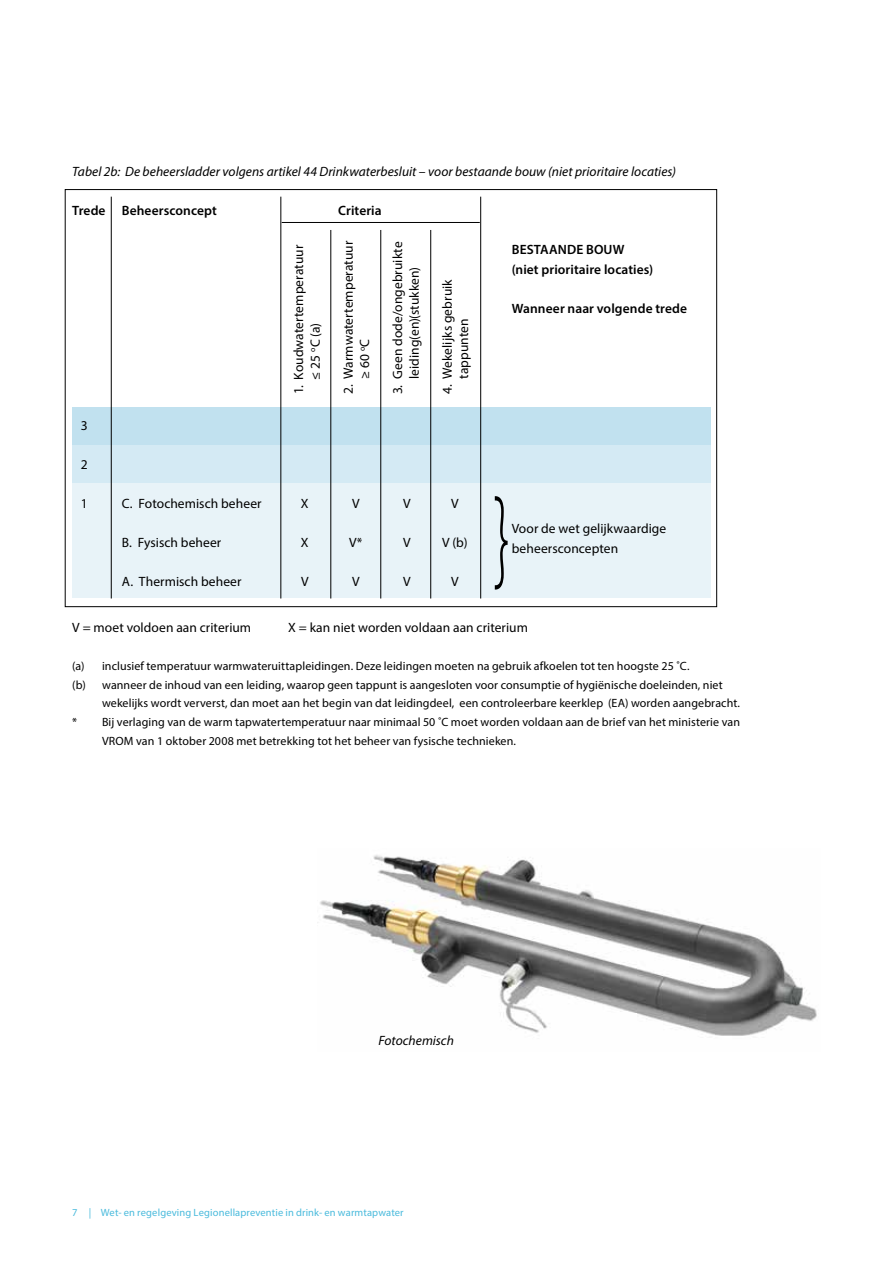
<style>
.page{position:relative;width:893px;height:1263px;background:#fff}
.page>*{position:absolute;margin:0;border:0;box-sizing:border-box;transform-origin:0 0}
.t1{font:300 117px "Myriad Pro";color:#000;scale:.5 1}
.t2{font:13.5px/16.5px "Myriad Pro";letter-spacing:.005em;color:#000}
.t3{font:italic 13.5px "Myriad Pro";color:#000}
.t4{font:600 13.5px/19.5px "Myriad Pro";letter-spacing:.005em;color:#000}
.t5{font:12px "Myriad Pro";letter-spacing:.01em;color:#000}
.t6{font:10.5px "Myriad Pro";letter-spacing:.015em;color:#49badc}
</style>
<div class="page">
<div style="left:72px;top:483px;width:639px;height:114px;background:#e8f3f8"></div>
<div style="left:72px;top:445px;width:639px;height:38px;background:#d4eaf4"></div>
<div style="left:72px;top:407px;width:639px;height:38px;background:#c1e1ef"></div>
<hr style="left:111px;top:197px;width:1px;height:401px;background:#000">
<hr style="left:281px;top:197px;width:1px;height:401px;background:#000">
<hr style="left:480px;top:197px;width:1px;height:401px;background:#000">
<hr style="left:331px;top:230px;width:1px;height:368px;background:#000">
<hr style="left:380px;top:230px;width:1px;height:368px;background:#000">
<hr style="left:430px;top:230px;width:1px;height:368px;background:#000">
<hr style="left:282px;top:222px;width:198px;height:1px;background:#000">
<img style="left:320px;top:855px;width:497px;height:181px">
<p class="t3" style="left:72px;top:163px;width:605px">Tabel 2b: De beheersladder volgens artikel 44 Drinkwaterbesluit – voor bestaande bouw (niet prioritaire locaties)</p>
<p class="t4" style="left:72px;top:201px;width:146px">Trede Beheersconcept</p>
<p class="t4" style="left:338px;top:201px;width:45px">Criteria</p>
<p class="t4" style="left:512px;top:240px;width:143px">BESTAANDE BOUW (niet prioritaire locaties)</p>
<p class="t4" style="left:512px;top:298px;width:177px">Wanneer naar volgende trede</p>
<p class="t2" style="left:290px;top:379px;width:136px;text-indent:-15px;rotate:-90deg">1. Koudwatertemperatuur ≤ 25 <sup>o</sup>C (a)</p>
<p class="t2" style="left:340px;top:379px;width:140px;text-indent:-16px;rotate:-90deg">2. Warmwatertemperatuur ≥ 60 <sup>o</sup>C</p>
<p class="t2" style="left:389px;top:379px;width:139px;text-indent:-15px;rotate:-90deg">3. Geen dode/ongebruikte leiding(en)(stukken)</p>
<p class="t2" style="left:439px;top:379px;width:101px;text-indent:-15px;rotate:-90deg">4. Wekelijks gebruik tappunten</p>
<p class="t2" style="left:81px;top:417px;width:8px">3</p>
<p class="t2" style="left:81px;top:456px;width:8px">2</p>
<p class="t2" style="left:81px;top:495px;width:8px">1</p>
<p class="t2" style="left:122px;top:495px;width:141px">C. Fotochemisch beheer</p>
<p class="t2" style="left:301px;top:495px;width:9px">X</p>
<p class="t2" style="left:352px;top:495px;width:9px">V</p>
<p class="t2" style="left:403px;top:495px;width:9px">V</p>
<p class="t2" style="left:451px;top:495px;width:9px">V</p>
<p class="t2" style="left:122px;top:534px;width:101px">B. Fysisch beheer</p>
<p class="t2" style="left:301px;top:534px;width:9px">X</p>
<p class="t2" style="left:349px;top:534px;width:15px">V*</p>
<p class="t2" style="left:403px;top:534px;width:9px">V</p>
<p class="t2" style="left:442px;top:534px;width:27px">V (b)</p>
<p class="t2" style="left:122px;top:573px;width:121px">A. Thermisch beheer</p>
<p class="t2" style="left:301px;top:573px;width:9px">V</p>
<p class="t2" style="left:352px;top:573px;width:9px">V</p>
<p class="t2" style="left:403px;top:573px;width:9px">V</p>
<p class="t2" style="left:451px;top:573px;width:9px">V</p>
<h1 class="t1" style="left:494px;top:467px;width:33px">}</h1>
<p class="t2" style="left:512px;top:520px;width:156px">Voor de wet gelijkwaardige</p>
<p class="t2" style="left:512px;top:540px;width:108px">beheersconcepten</p>
<p class="t2" style="left:72px;top:619px;width:180px">V = moet voldoen aan criterium</p>
<p class="t2" style="left:288px;top:619px;width:241px">X = kan niet worden voldaan aan criterium</p>
<p class="t5" style="left:72px;top:658px;width:619px">(a) inclusief temperatuur warmwateruittapleidingen. Deze leidingen moeten na gebruik afkoelen tot ten hoogste 25 ˚C.</p>
<p class="t5" style="left:72px;top:677px;width:652px">(b) wanneer de inhoud van een leiding, waarop geen tappunt is aangesloten voor consumptie of hygiënische doeleinden, niet</p>
<p class="t5" style="left:102px;top:696px;width:639px">wekelijks wordt ververst, dan moet aan het begin van dat leidingdeel, een controleerbare keerklep (EA) worden aangebracht.</p>
<p class="t5" style="left:72px;top:715px;width:669px">* Bij verlaging van de warm tapwatertemperatuur naar minimaal 50 ˚C moet worden voldaan aan de brief van het ministerie van</p>
<p class="t5" style="left:102px;top:733px;width:415px">VROM van 1 oktober 2008 met betrekking tot het beheer van fysische technieken.</p>
<p class="t3" style="left:378px;top:1032px;width:77px">Fotochemisch</p>
<p class="t6" style="left:72px;top:1205px;width:333px">7 | Wet- en regelgeving Legionellapreventie in drink- en warmtapwater</p>
</div>
